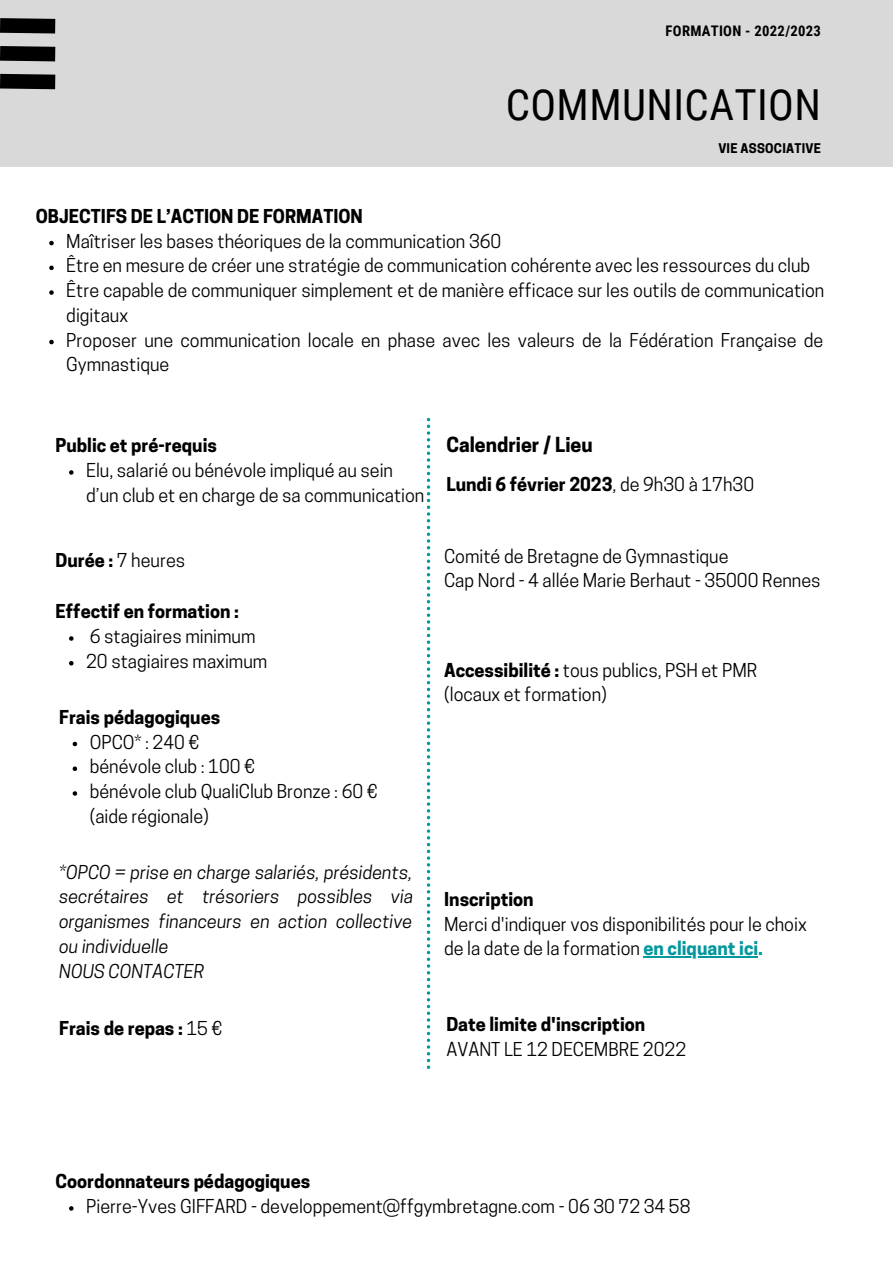
<style>
.page{position:relative;width:893px;height:1264px;background:#fff}
.page>*{position:absolute;margin:0;border:0;box-sizing:border-box;transform-origin:0 0}
.t1{font:42.75px "Roboto Condensed";letter-spacing:.01em;color:#000}
.t2{font:700 19.5px "Cooper Hewitt";color:#000}
.t3{font:18px/24.8px "Cooper Hewitt";color:#000}
.t4{font:700 18px "Cooper Hewitt";color:#000}
.t5{font:italic 18px/24.8px "Cooper Hewitt";color:#000}
.t6{font:700 14.55px "Roboto Condensed";letter-spacing:.02em;color:#000}
.t7{font:700 12.6px "Cooper Hewitt";letter-spacing:.02em;color:#000}
.s1{font-weight:700}
.s2{font-weight:400}
.s3{font-weight:700;color:#03989e}
</style>
<div class="page">
<div style="left:0;top:0;width:892px;height:166px;background:#d9d9d9"></div>
<svg style="left:73px;top:741px;width:4px;height:5px"></svg>
<svg style="left:73px;top:766px;width:4px;height:5px"></svg>
<svg style="left:73px;top:791px;width:4px;height:4px"></svg>
<svg style="left:427px;top:418px;width:3px;height:650px"></svg>
<svg style="left:0;top:18px;width:56px;height:72px"></svg>
<svg style="left:69px;top:1206px;width:5px;height:4px"></svg>
<hr style="left:643px;top:956px;width:115px;height:1px;background:#03989e">
<svg style="left:49px;top:241px;width:5px;height:4px"></svg>
<svg style="left:49px;top:265px;width:5px;height:5px"></svg>
<svg style="left:49px;top:290px;width:5px;height:5px"></svg>
<svg style="left:49px;top:340px;width:5px;height:4px"></svg>
<svg style="left:69px;top:470px;width:5px;height:5px"></svg>
<svg style="left:69px;top:636px;width:5px;height:4px"></svg>
<svg style="left:69px;top:661px;width:5px;height:4px"></svg>
<p class="t6" style="left:665px;top:23px;width:157px">FORMATION - 2022/2023</p>
<p class="t4" style="left:36px;top:209px;width:328px">OBJECTIFS DE L’ACTION DE FORMATION</p>
<h1 class="t1" style="left:505px;top:80px;width:316px">COMMUNICATION</h1>
<p class="t7" style="left:718px;top:143px;width:104px">VIE ASSOCIATIVE</p>
<p class="t3" style="left:66px;top:231px;width:759px">Maîtriser les bases théoriques de la communication 360<br>Être en mesure de créer une stratégie de communication cohérente avec les ressources du club Être capable de communiquer simplement et de manière efficace sur les outils de communication digitaux<br>Proposer une communication locale en phase avec les valeurs de la Fédération Française de Gymnastique</p>
<p class="t4" style="left:56px;top:439px;width:163px">Public et pré-requis</p>
<p class="t3" style="left:86px;top:460px;width:340px">Elu, salarié ou bénévole impliqué au sein d’un club et en charge de sa communication</p>
<p class="t3" style="left:56px;top:550px;width:131px"><span class="s1">Durée :</span> 7 heures</p>
<p class="t4" style="left:56px;top:604px;width:185px">Effectif en formation :</p>
<p class="t3" style="left:86px;top:626px;width:183px">6 stagiaires minimum<br>20 stagiaires maximum</p>
<p class="t4" style="left:59px;top:710px;width:163px">Frais pédagogiques</p>
<p class="t3" style="left:90px;top:731px;width:289px">OPCO* : 240 €<br>bénévole club : 100 €<br>bénévole club QualiClub Bronze : 60 € (aide régionale)</p>
<p class="t5" style="left:59px;top:861px;width:355px">*OPCO = prise en charge salariés, présidents, secrétaires et trésoriers possibles via organismes financeurs en action collective ou individuelle<br>NOUS CONTACTER</p>
<p class="t4" style="left:59px;top:1021px;width:165px">Frais de repas : <span class="s2">15 €</span></p>
<p class="t2" style="left:446px;top:437px;width:148px">Calendrier / Lieu</p>
<p class="t4" style="left:446px;top:477px;width:309px">Lundi 6 février 2023<span class="s2">, de 9h30 à 17h30</span></p>
<p class="t3" style="left:444px;top:546px;width:378px">Comité de Bretagne de Gymnastique<br>Cap Nord - 4 allée Marie Berhaut - 35000 Rennes</p>
<p class="t3" style="left:444px;top:659px;width:314px"><span class="s1">Accessibilité :</span> tous publics, PSH et PMR (locaux et formation)</p>
<p class="t4" style="left:444px;top:892px;width:91px">Inscription</p>
<p class="t3" style="left:444px;top:913px;width:364px">Merci d'indiquer vos disponibilités pour le choix de la date de la formation <span class="s3">en cliquant ici.</span></p>
<p class="t4" style="left:446px;top:1017px;width:200px">Date limite d'inscription</p>
<p class="t3" style="left:446px;top:1039px;width:241px">AVANT LE 12 DECEMBRE 2022</p>
<p class="t4" style="left:56px;top:1174px;width:256px">Coordonnateurs pédagogiques</p>
<p class="t3" style="left:86px;top:1195px;width:606px">Pierre-Yves GIFFARD - developpement@ffgymbretagne.com - 06 30 72 34 58</p>
</div>
